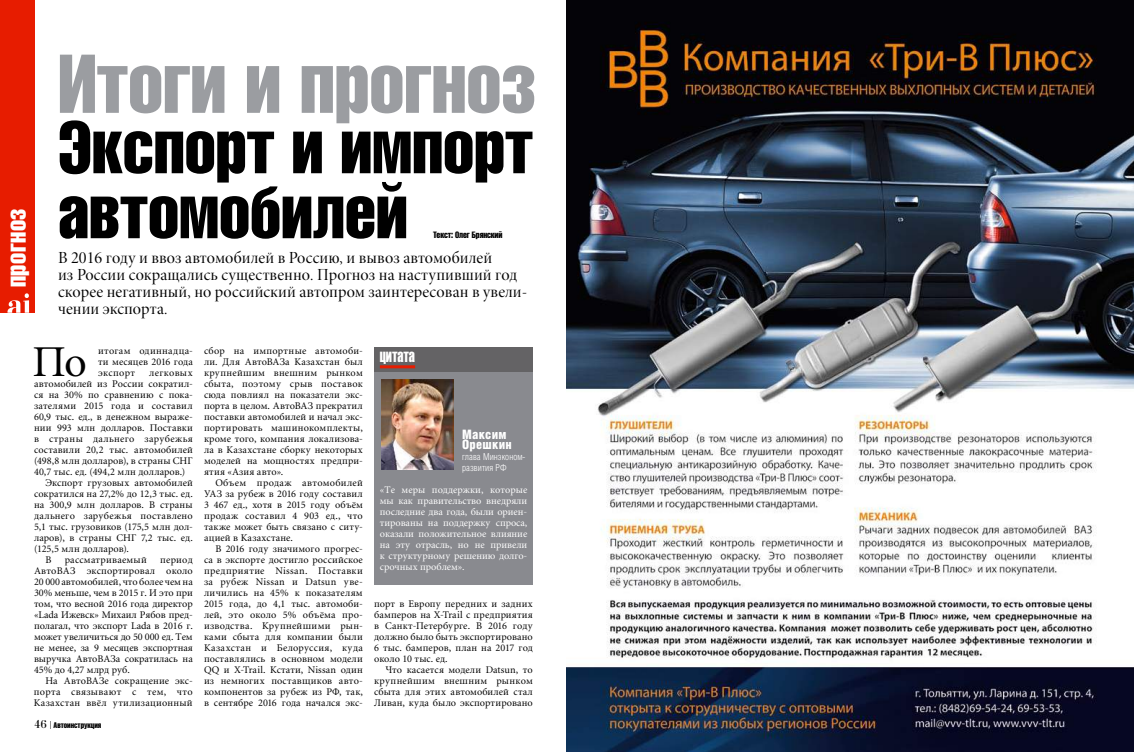
<style>
.page{position:relative;width:1134px;height:752px;background:#fff}
.page>*{position:absolute;margin:0;border:0;box-sizing:border-box;transform-origin:0 0}
.t1{font:81.6px "Helios Compressed C";color:#9b9da1}
.t2{font:72.7px/64.9px "Helios Compressed C";color:#000}
.t3{font:43.2px "Miniature";color:#000}
.t4{font:26.2px "Helios Compressed C";letter-spacing:.02em;color:#fff}
.t5{font:18px "Helios Extra Compressed C";letter-spacing:-.005em;color:#fff}
.t6{font:17px/17px "Minion Pro Disp";letter-spacing:.005em;color:#000}
.t7{font:900 13px/10px "Helios Cond";letter-spacing:.02em;color:#fff}
.t8{font:10px/11px "Miniature";letter-spacing:.01em;color:#000;text-align:justify}
.t9{font:10px/11px "Miniature";letter-spacing:-.005em;color:#fff;text-align:justify}
.t10{font:10px "Miniature";letter-spacing:.03em;color:#000}
.t11{font:9.5px/11px "Helios Cond Light C";letter-spacing:.01em;color:#fff}
.t12{font:9px "Helios Compressed C";letter-spacing:-.01em;color:#000}
.t13{font:8px "Helios Compressed C";color:#000}
.s1{font-family:"Bodoni C";font-size:12px}
.s2{font-family:"Minion Pro"}
</style>
<div class="page">
<div style="left:374px;top:347px;width:159px;height:29px;background:#646365"></div>
<div style="left:374px;top:372px;width:159px;height:212px;background:#898a8f"></div>
<img style="left:381px;top:379px;width:73px;height:90px">
<hr style="left:380px;top:365px;width:35px;height:3px;background:#e71c00">
<div style="left:0;top:0;width:34px;height:312px;background:#e71c00"></div>
<svg style="left:7px;top:293px;width:22px;height:19px"></svg>
<img style="left:567px;top:0;width:567px;height:751px">
<h3 class="t4" style="left:1px;top:287px;width:80px;rotate:-90deg">прогноз</h3>
<h1 class="t1" style="left:58px;top:36px;width:479px">Итоги и прогноз</h1>
<h2 class="t2" style="left:58px;top:113px;width:476px">Экспорт и импорт автомобилей</h2>
<p class="t12" style="left:433px;top:229px;width:71px">Текст: Олег Брянский</p>
<h3 class="t6" style="left:58px;top:249px;width:471px">В 2016 году и ввоз автомобилей в Россию, и вывоз автомобилей<br>из России сокращались существенно. Прогноз на наступивший год скорее негативный, но российский автопром заинтересован в увели&shy;чении экспорта.</h3>
<h3 class="t3" style="left:32px;top:340px;width:56px">По</h3>
<p class="t8" style="left:98px;top:345px;width:96px">итогам одиннадца&shy;ти месяцев 2016 года экспорт</p>
<p class="t8" style="left:149px;top:367px;width:45px">легковых</p>
<p class="t8" style="left:34px;top:378px;width:160px">автомобилей из России сократил-</p>
<p class="t8" style="left:34px;top:389px;width:160px">ся на 30% по сравнению с пока-</p>
<p class="t8" style="left:34px;top:400px;width:160px">зателями 2015 года и составил</p>
<p class="t8" style="left:34px;top:411px;width:160px">60,9 тыс. ед., в денежном выраже-</p>
<p class="t8" style="left:34px;top:422px;width:160px">нии 993 млн долларов. Поставки</p>
<p class="t10" style="left:34px;top:433px;width:160px">в страны дальнего зарубежья</p>
<p class="t8" style="left:34px;top:444px;width:160px">составили 20,2 тыс. автомобилей</p>
<p class="t8" style="left:34px;top:455px;width:160px">(498,8 млн долларов), в страны СНГ</p>
<p class="t8" style="left:34px;top:466px;width:153px">40,7 тыс. ед. (494,2 млн долларов.)</p>
<p class="t8" style="left:45px;top:477px;width:149px">Экспорт грузовых автомобилей</p>
<p class="t8" style="left:34px;top:488px;width:160px">сократился на 27,2% до 12,3 тыс. ед.</p>
<p class="t8" style="left:34px;top:499px;width:160px">на 300,9 млн долларов. В страны</p>
<p class="t8" style="left:34px;top:510px;width:160px">дальнего зарубежья поставлено</p>
<p class="t8" style="left:34px;top:521px;width:160px">5,1 тыс. грузовиков (175,5 млн дол-</p>
<p class="t8" style="left:34px;top:532px;width:160px">ларов), в страны СНГ 7,2 тыс. ед.</p>
<p class="t8" style="left:34px;top:543px;width:96px">(125,5 млн долларов).</p>
<p class="t8" style="left:45px;top:554px;width:7px">В</p>
<p class="t8" style="left:65px;top:554px;width:84px">рассматриваемый</p>
<p class="t8" style="left:34px;top:554px;width:160px;text-indent:126px">период АвтоВАЗ экспортировал около 20 000 автомобилей, что более чем на 30% меньше, чем в 2015 г. И это при том, что весной 2016 года директор «Lada Ижевск» Михаил Рябов пред&shy;полагал, что экспорт Lada в 2016 г. может увеличиться до 50 000 ед. Тем не менее, за 9 месяцев экспортная выручка АвтоВАЗа сократилась на 45% до 4,27 млрд руб.</p>
<p class="t8" style="left:34px;top:675px;width:160px;text-indent:11px">На АвтоВАЗе сокращение экс&shy;порта связывают с тем, что Казахстан ввёл утилизационный</p>
<p class="t13" style="left:34px;top:720px;width:69px"><span class="s1">46</span> <span class="s2">|</span> Автоинструкция</p>
<p class="t8" style="left:204px;top:345px;width:160px">сбор на импортные автомоби&shy;ли. Для АвтоВАЗа Казахстан был крупнейшим внешним рынком сбыта, поэтому срыв поставок сюда повлиял на показатели экс&shy;порта в целом. АвтоВАЗ прекратил поставки автомобилей и начал экс&shy;портировать машинокомплекты, кроме того, компания локализова&shy;ла в Казахстане сборку некоторых моделей на мощностях предпри&shy;ятия «Азия авто».</p>
<p class="t8" style="left:204px;top:477px;width:160px;text-indent:11px">Объем продаж автомобилей УАЗ за рубеж в 2016 году составил 3 467 ед., хотя в 2015 году объём продаж составил 4 903 ед., что также может быть связано с ситу&shy;ацией в Казахстане.</p>
<p class="t8" style="left:204px;top:543px;width:160px;text-indent:11px">В 2016 году значимого прогрес&shy;са в экспорте достигло российское предприятие Nissan. Поставки за рубеж Nissan и Datsun уве&shy;личились на 45% к показателям 2015 года, до 4,1 тыс. автомоби&shy;лей, это около 5% объёма про&shy;изводства. Крупнейшими рын&shy;ками сбыта для компании были Казахстан и Белоруссия, куда поставлялись в основном модели QQ и X-Trail. Кстати, Nissan один из немногих поставщиков авто&shy;компонентов за рубеж из РФ, так, в сентябре 2016 года начался экс-</p>
<h3 class="t5" style="left:380px;top:345px;width:37px">цитата</h3>
<h3 class="t7" style="left:462px;top:429px;width:51px">Максим<br>Орешкин</h3>
<p class="t11" style="left:462px;top:451px;width:64px">глава Минэконом&shy;развития РФ</p>
<p class="t9" style="left:380px;top:484px;width:149px">«Те меры поддержки, которые мы как правительство внедряли последние два года, были ориен&shy;тированы на поддержку спроса, оказали положительное влияние на эту отрасль, но не привели к структурному решению долго&shy;срочных проблем».</p>
<p class="t8" style="left:374px;top:598px;width:160px">порт в Европу передних и задних бамперов на X-Trail с предприятия в Санкт-Петербурге. В 2016 году должно было быть экспортировано 6 тыс. бамперов, план на 2017 год около 10 тыс. ед.</p>
<p class="t8" style="left:374px;top:664px;width:160px;text-indent:11px">Что касается модели Datsun, то крупнейшим внешним рынком сбыта для этих автомобилей стал Ливан, куда было экспортировано</p>
</div>
